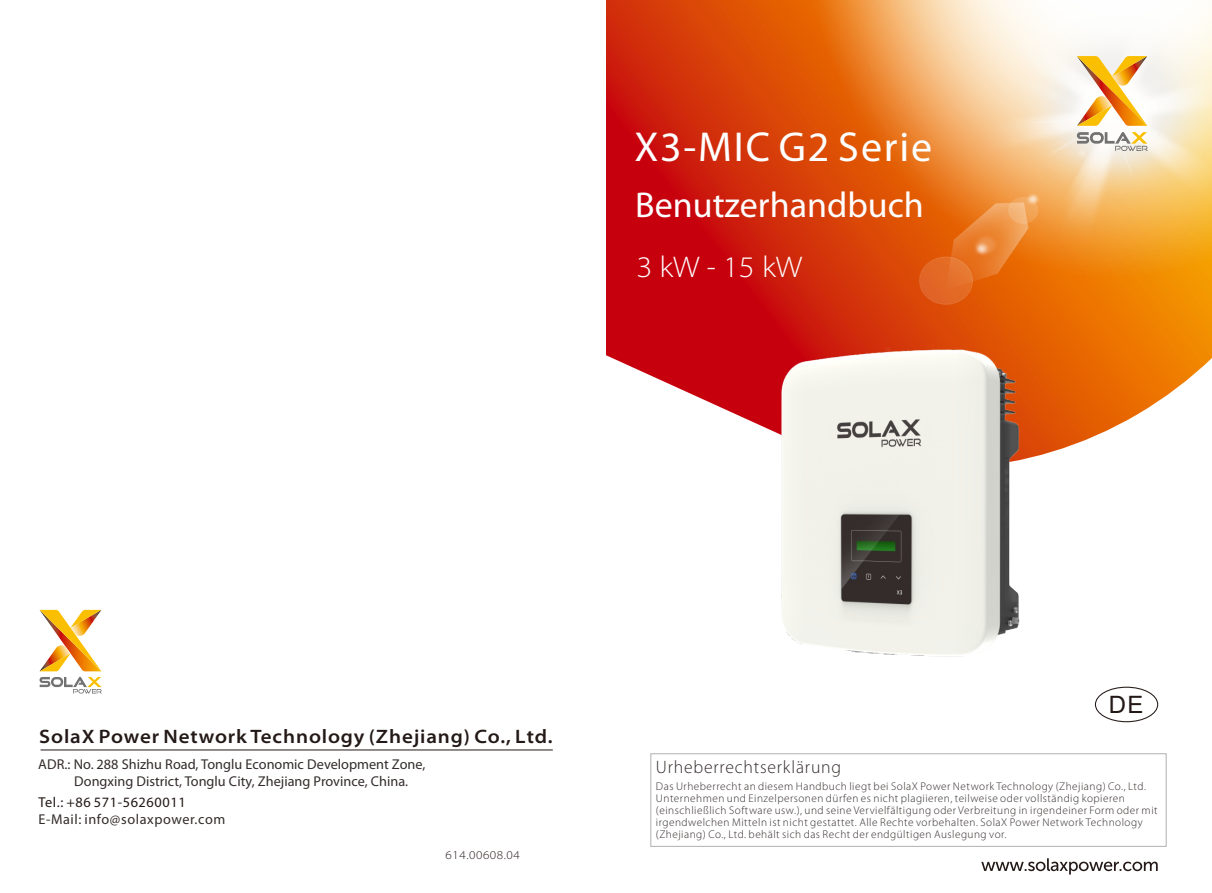
<style>
.page{position:relative;width:1212px;height:893px;background:#fff}
.page>*{position:absolute;margin:0;border:0;box-sizing:border-box;transform-origin:0 0}
.t1{font:42px "Myriad Pro";letter-spacing:.04em;color:#fefefe}
.t2{font:36px "Myriad Pro";color:#fefefe}
.t3{font:300 semi-expanded 30px "Myriad Pro";color:#fff}
.t4{font:24px "Arial";color:#231916}
.t5{font:600 semi-expanded 19.5px "Myriad Pro";letter-spacing:.045em;color:#231916}
.t6{font:300 18px "Myriad Pro";letter-spacing:.045em;color:#332c2b}
.t7{font:14.4px "Myriad Pro";letter-spacing:.04em;color:#231916}
.t8{font:14.25px/17px "Myriad Pro";color:#332c2b}
.t9{font:14.25px "Myriad Pro";letter-spacing:.04em;color:#332c2b}
.t10{font:300 semi-expanded 12px "Myriad Pro";letter-spacing:.05em;color:#231916}
.t11{font:300 11.25px/12px "Myriad Pro";letter-spacing:.045em;color:#332c2b}
</style>
<div class="page">
<svg style="left:606px;top:0;width:606px;height:380px;background:#d22d0a"></svg>
<img style="left:803px;top:0;width:409px;height:247px">
<img style="left:884px;top:7px;width:328px;height:346px">
<svg style="left:1077px;top:56px;width:70px;height:70px"></svg>
<svg style="left:1077px;top:132px;width:71px;height:19px"></svg>
<img style="left:606px;top:247px;width:581px;height:476px">
<svg style="left:981px;top:858px;width:177px;height:16px"></svg>
<div style="left:1095px;top:687px;width:63px;height:35px;border:1px solid #231916;border-radius:50%"></div>
<hr style="left:41px;top:750px;width:512px;height:1px;background:#231916">
<svg style="left:40px;top:610px;width:61px;height:61px"></svg>
<svg style="left:40px;top:677px;width:62px;height:17px"></svg>
<div style="left:650px;top:753px;width:517px;height:94px;border:1px solid #b5b5b6"></div>
<h1 class="t1" style="left:634px;top:129px;width:299px">X3-MIC G2 Serie</h1>
<h2 class="t2" style="left:635px;top:190px;width:290px">Benutzerhandbuch</h2>
<h3 class="t3" style="left:636px;top:254px;width:167px">3 kW - 15 kW</h3>
<h3 class="t5" style="left:39px;top:728px;width:515px">SolaX Power Network Technology (Zhejiang) Co., Ltd.</h3>
<p class="t8" style="left:74px;top:757px;width:353px;text-indent:-36px">ADR.: No. 288 Shizhu Road, Tonglu Economic Development Zone,<br>Dongxing District, Tonglu City, Zhejiang Province, China.</p>
<p class="t7" style="left:38px;top:796px;width:149px">Tel.: +86 571-56260011</p>
<p class="t9" style="left:38px;top:813px;width:188px">E-Mail: info@solaxpower.com</p>
<p class="t10" style="left:446px;top:850px;width:76px">614.00608.04</p>
<h3 class="t6" style="left:656px;top:759px;width:187px">Urheberrechtserklärung</h3>
<h3 class="t4" style="left:1109px;top:696px;width:36px">DE</h3>
<p class="t11" style="left:656px;top:781px;width:503px">Das Urheberrecht an diesem Handbuch liegt bei SolaX Power Network Technology (Zhejiang) Co., Ltd.<br>Unternehmen und Einzelpersonen dürfen es nicht plagiieren, teilweise oder vollständig kopieren (einschließlich Software usw.), und seine Vervielfältigung oder Verbreitung in irgendeiner Form oder mit irgendwelchen Mitteln ist nicht gestattet. Alle Rechte vorbehalten. SolaX Power Network Technology (Zhejiang) Co., Ltd. behält sich das Recht der endgültigen Auslegung vor.</p>
</div>
